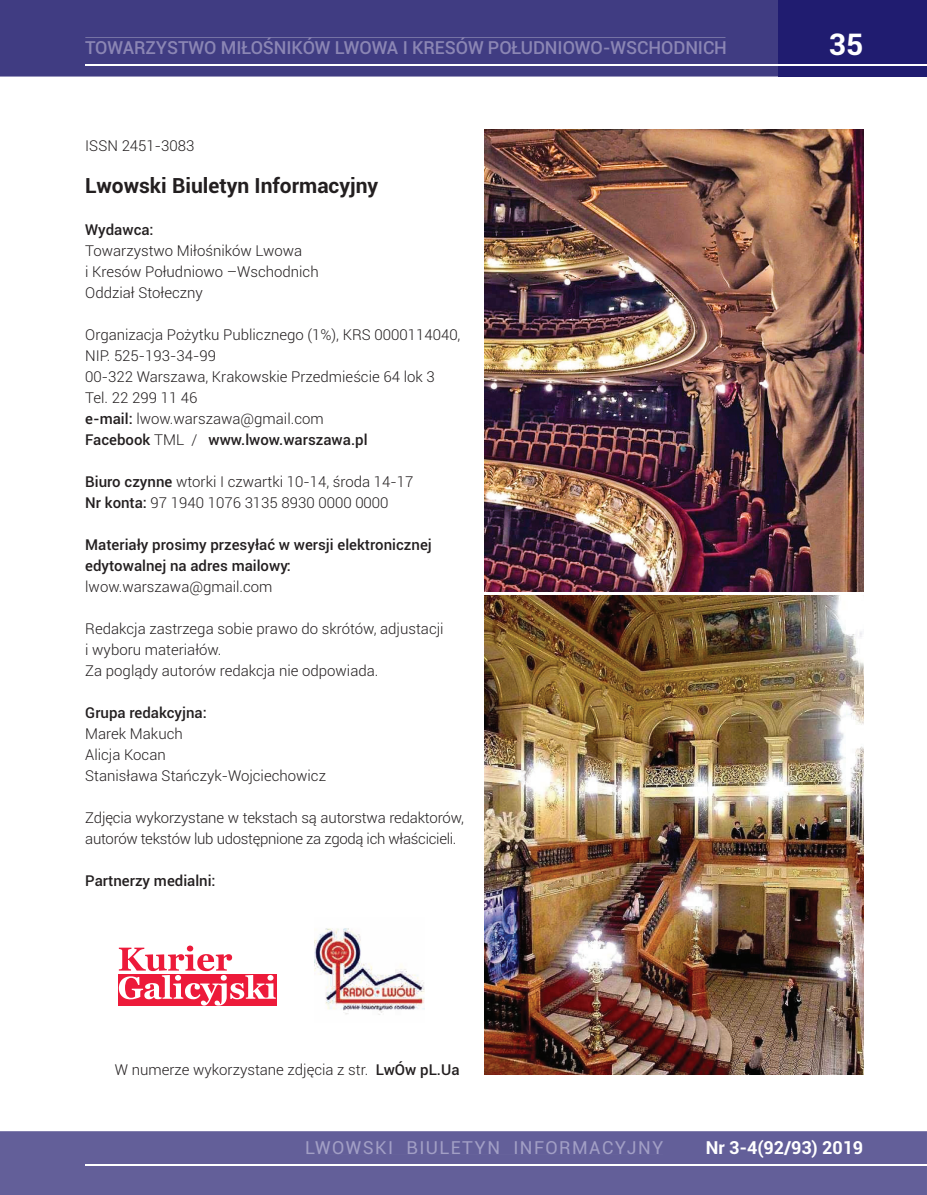
<style>
.page{position:relative;width:927px;height:1195px;background:#fff}
.page>*{position:absolute;margin:0;border:0;box-sizing:border-box;transform-origin:0 0}
.t1{font:700 30px "Roboto";color:#fff}
.t2{font:700 21px "Roboto";color:#231f20}
.t3{font:500 18px "Roboto";letter-spacing:-.005em;color:#8b86b4}
.t4{font:18px "Roboto";letter-spacing:.08em;color:#a29fc5}
.t5{font:700 18px "Roboto";letter-spacing:-.005em;color:#fff}
.t6{font:300 15px/21px "Roboto";color:#231f20}
.t7{font:500 15px/21px "Roboto";color:#231f20}
.t8{font:300 15px/21px "Roboto";letter-spacing:-.02em;color:#231f20}
.s1{font-weight:500}
</style>
<div class="page">
<div style="left:0;top:0;width:778px;height:77px;background:#403c82"></div>
<div style="left:0;top:1131px;width:927px;height:64px;background:#635f99"></div>
<div style="left:778px;top:0;width:149px;height:77px;background:#201c70"></div>
<div style="left:85px;top:38px;width:640px;height:16px;background:#403c82"></div>
<hr style="left:85px;top:64px;width:842px;height:2px;background:#fff">
<hr style="left:85px;top:1164px;width:842px;height:1px;background:#fff">
<div style="left:307px;top:1141px;width:356px;height:13px;background:#635f99"></div>
<img style="left:485px;top:596px;width:378px;height:479px">
<div style="left:118px;top:974px;width:159px;height:32px;background:#ed1a3a"></div>
<svg style="left:119px;top:945px;width:157px;height:60px"></svg>
<img style="left:314px;top:928px;width:110px;height:87px">
<img style="left:485px;top:130px;width:378px;height:462px">
<p class="t3" style="left:85px;top:41px;width:643px">TOWARZYSTWO MIŁOŚNIKÓW LWOWA I KRESÓW POŁUDNIOWO-WSCHODNICH</p>
<h1 class="t1" style="left:829px;top:33px;width:36px">35</h1>
<p class="t6" style="left:85px;top:136px;width:111px">ISSN 2451-3083</p>
<h2 class="t2" style="left:85px;top:178px;width:295px">Lwowski Biuletyn Informacyjny</h2>
<p class="t7" style="left:85px;top:221px;width:70px">Wydawca:</p>
<p class="t6" style="left:85px;top:241px;width:235px">Towarzystwo Miłośników Lwowa<br>i Kresów Południowo –Wschodnich<br>Oddział Stołeczny</p>
<p class="t6" style="left:85px;top:325px;width:377px">Organizacja Pożytku Publicznego (1%), KRS 0000114040, NIP. 525-193-34-99<br>00-322 Warszawa, Krakowskie Przedmieście 64 lok 3<br>Tel. 22 299 11 46<br><span class="s1">e-mail:</span> lwow.warszawa@gmail.com<br><span class="s1">Facebook</span> TML / <span class="s1">www.lwow.warszawa.pl</span></p>
<p class="t6" style="left:85px;top:472px;width:330px"><span class="s1">Biuro czynne</span> wtorki I czwartki 10-14, środa 14-17<br><span class="s1">Nr konta:</span> 97 1940 1076 3135 8930 0000 0000</p>
<p class="t7" style="left:85px;top:536px;width:348px">Materiały prosimy przesyłać w wersji elektronicznej edytowalnej na adres mailowy:</p>
<p class="t6" style="left:85px;top:577px;width:189px">lwow.warszawa@gmail.com</p>
<p class="t6" style="left:85px;top:619px;width:360px">Redakcja zastrzega sobie prawo do skrótów, adjustacji i wyboru materiałów.<br>Za poglądy autorów redakcja nie odpowiada.</p>
<p class="t7" style="left:85px;top:704px;width:123px">Grupa redakcyjna:</p>
<p class="t6" style="left:85px;top:724px;width:242px">Marek Makuch<br>Alicja Kocan<br>Stanisława Stańczyk-Wojciechowicz</p>
<p class="t8" style="left:85px;top:808px;width:380px">Zdjęcia wykorzystane w tekstach są autorstwa redaktorów, autorów tekstów lub udostępnione za zgodą ich właścicieli.</p>
<p class="t7" style="left:85px;top:872px;width:132px">Partnerzy medialni:</p>
<p class="t6" style="left:115px;top:1060px;width:346px">W numerze wykorzystane zdjęcia z str. <span class="s1">LwÓw pL.Ua</span></p>
<p class="t4" style="left:305px;top:1135px;width:360px">LWOWSKI BIULETYN INFORMACYJNY</p>
<p class="t5" style="left:706px;top:1141px;width:159px">Nr 3-4(92/93) 2019</p>
</div>
